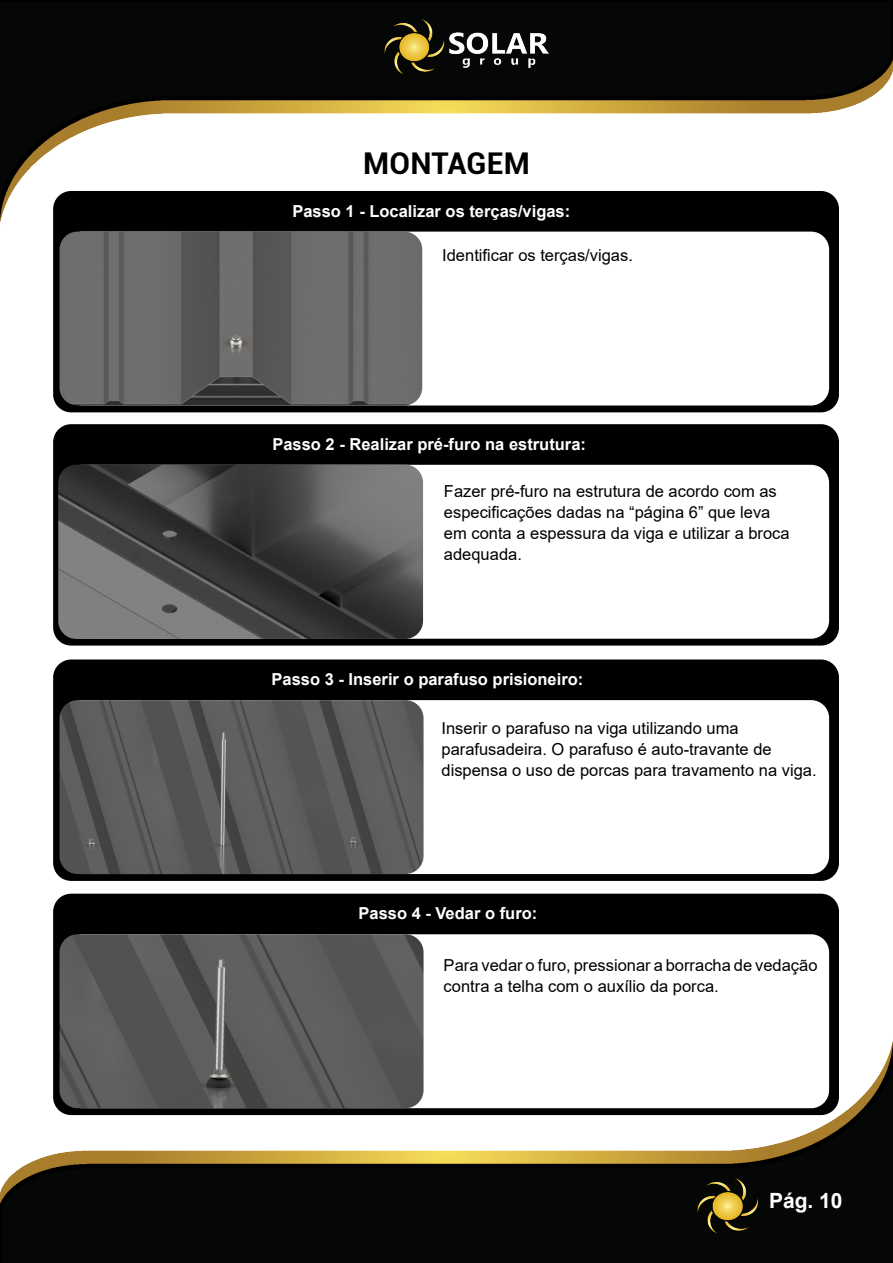
<style>
.page{position:relative;width:893px;height:1263px;background:#fff}
.page>*{position:absolute;margin:0;border:0;box-sizing:border-box;transform-origin:0 0}
.t1{font:700 30px "Roboto";letter-spacing:.01em;color:#000}
.t2{font:700 21px "Arial";color:#fff}
.t3{font:16.5px/21px "Arial";color:#000}
.t4{font:700 16.5px "Arial";color:#fff}
</style>
<div class="page">
<img style="left:0;top:0;width:893px;height:1263px">
<img style="left:385px;top:19px;width:164px;height:55px">
<img style="left:697px;top:1178px;width:62px;height:55px">
<div style="left:53px;top:191px;width:786px;height:221px;background:#000;border-radius:18px"></div>
<div style="left:64px;top:232px;width:765px;height:173px;background:#fff;border-radius:18px"></div>
<img style="left:60px;top:232px;width:362px;height:173px">
<div style="left:53px;top:424px;width:786px;height:222px;background:#000;border-radius:18px"></div>
<div style="left:64px;top:465px;width:765px;height:174px;background:#fff;border-radius:18px"></div>
<img style="left:58px;top:465px;width:365px;height:174px">
<div style="left:53px;top:659px;width:786px;height:222px;background:#000;border-radius:18px"></div>
<div style="left:64px;top:700px;width:765px;height:174px;background:#fff;border-radius:18px"></div>
<img style="left:60px;top:700px;width:364px;height:174px">
<div style="left:53px;top:894px;width:786px;height:221px;background:#000;border-radius:18px"></div>
<div style="left:64px;top:934px;width:765px;height:174px;background:#fff;border-radius:18px"></div>
<img style="left:60px;top:934px;width:364px;height:174px">
<p class="t1" style="left:363px;top:143px;width:168px">MONTAGEM</p>
<p class="t4" style="left:292px;top:199px;width:279px">Passo 1 - Localizar os terças/vigas:</p>
<p class="t3" style="left:442px;top:245px;width:192px">Identificar os terças/vigas.</p>
<p class="t4" style="left:272px;top:433px;width:315px">Passo 2 - Realizar pré-furo na estrutura:</p>
<p class="t3" style="left:444px;top:481px;width:347px">Fazer pré-furo na estrutura de acordo com as especificações dadas na “página 6” que leva em conta a espessura da viga e utilizar a broca adequada.</p>
<p class="t4" style="left:272px;top:668px;width:313px">Passo 3 - Inserir o parafuso prisioneiro:</p>
<p class="t3" style="left:441px;top:718px;width:377px">Inserir o parafuso na viga utilizando uma parafusadeira. O parafuso é auto-travante de dispensa o uso de porcas para travamento na viga.</p>
<p class="t4" style="left:358px;top:901px;width:180px">Passo 4 - Vedar o furo:</p>
<p class="t3" style="left:444px;top:954px;width:375px">Para vedar o furo, pressionar a borracha de vedação contra a telha com o auxílio da porca.</p>
<p class="t2" style="left:769px;top:1186px;width:75px">Pág. 10</p>
</div>
